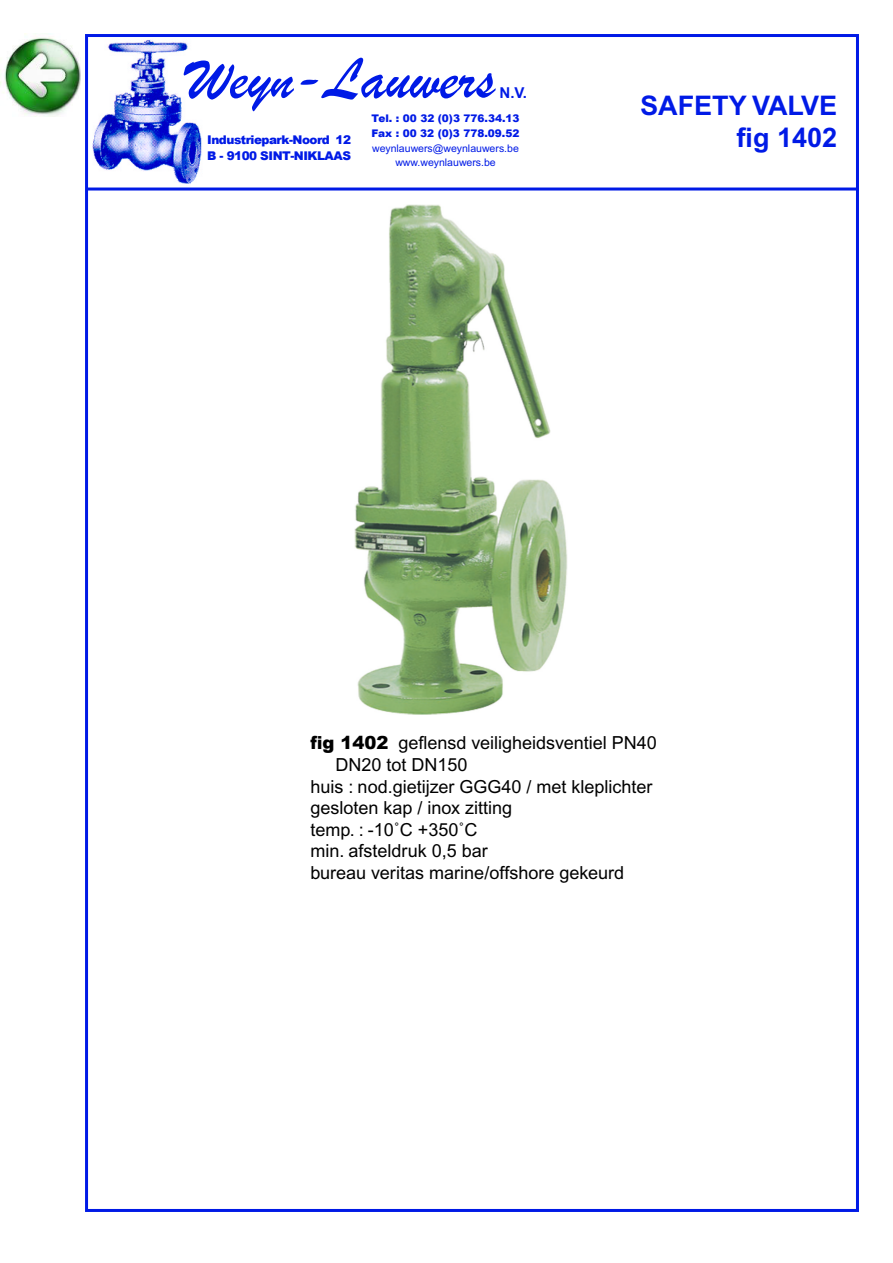
<style>
.page{position:relative;width:893px;height:1263px;background:#fff}
.page>*{position:absolute;margin:0;border:0;box-sizing:border-box;transform-origin:0 0}
.t1{font:61.5px "Brush Script";color:#001ae6}
.t2{font:700 27px/32.4px "Arial";color:#001ae6;text-align:right}
.t3{font:18px "Arial";color:#000}
.t4{font:700 15px "Arial";color:#001ae6}
.t5{font:900 12px/16.5px "Arial";letter-spacing:-.04em;color:#001ae6}
.t6{font:900 10.5px/15px "Arial";color:#001ae6;text-align:justify}
.t7{font:10.5px "Arial";letter-spacing:.005em;color:#001ae6}
.s1{font-weight:400}
.s2{font-weight:900}
</style>
<div class="page">
<img style="left:354px;top:205px;width:213px;height:510px">
<img style="left:0;top:33px;width:81px;height:84px">
<img style="left:89px;top:39px;width:117px;height:149px">
<hr style="left:88px;top:188px;width:771px;height:2px;background:#001ae6">
<p class="t1" style="left:186px;top:41px;width:310px">Weyn-Lauwers</p>
<p class="t4" style="left:499px;top:84px;width:29px">N.V.</p>
<p class="t5" style="left:207px;top:131px;width:145px">Industriepark-Noord 12<br>B - 9100 SINT-NIKLAAS</p>
<p class="t6" style="left:371px;top:111px;width:150px">Tel. : 00 32 (0)3 776.34.13<br>Fax : 00 32 (0)3 778.09.52 <span class="s1">weynlauwers@weynlauwers.be</span></p>
<p class="t7" style="left:395px;top:156px;width:102px">www.weynlauwers.be</p>
<p class="t2" style="left:640px;top:89px;width:198px">SAFETY VALVE fig 1402</p>
<p class="t3" style="left:310px;top:733px;width:348px"><span class="s2">fig 1402</span> geflensd veiligheidsventiel PN40</p>
<p class="t3" style="left:336px;top:754px;width:134px">DN20 tot DN150</p>
<p class="t3" style="left:310px;top:776px;width:343px">huis : nod.gietijzer GGG40 / met kleplichter</p>
<p class="t3" style="left:310px;top:797px;width:203px">gesloten kap / inox zitting</p>
<p class="t3" style="left:310px;top:819px;width:168px">temp. : -10˚C +350˚C</p>
<p class="t3" style="left:310px;top:841px;width:179px">min. afsteldruk 0,5 bar</p>
<p class="t3" style="left:310px;top:862px;width:315px">bureau veritas marine/offshore gekeurd</p>
</div>
